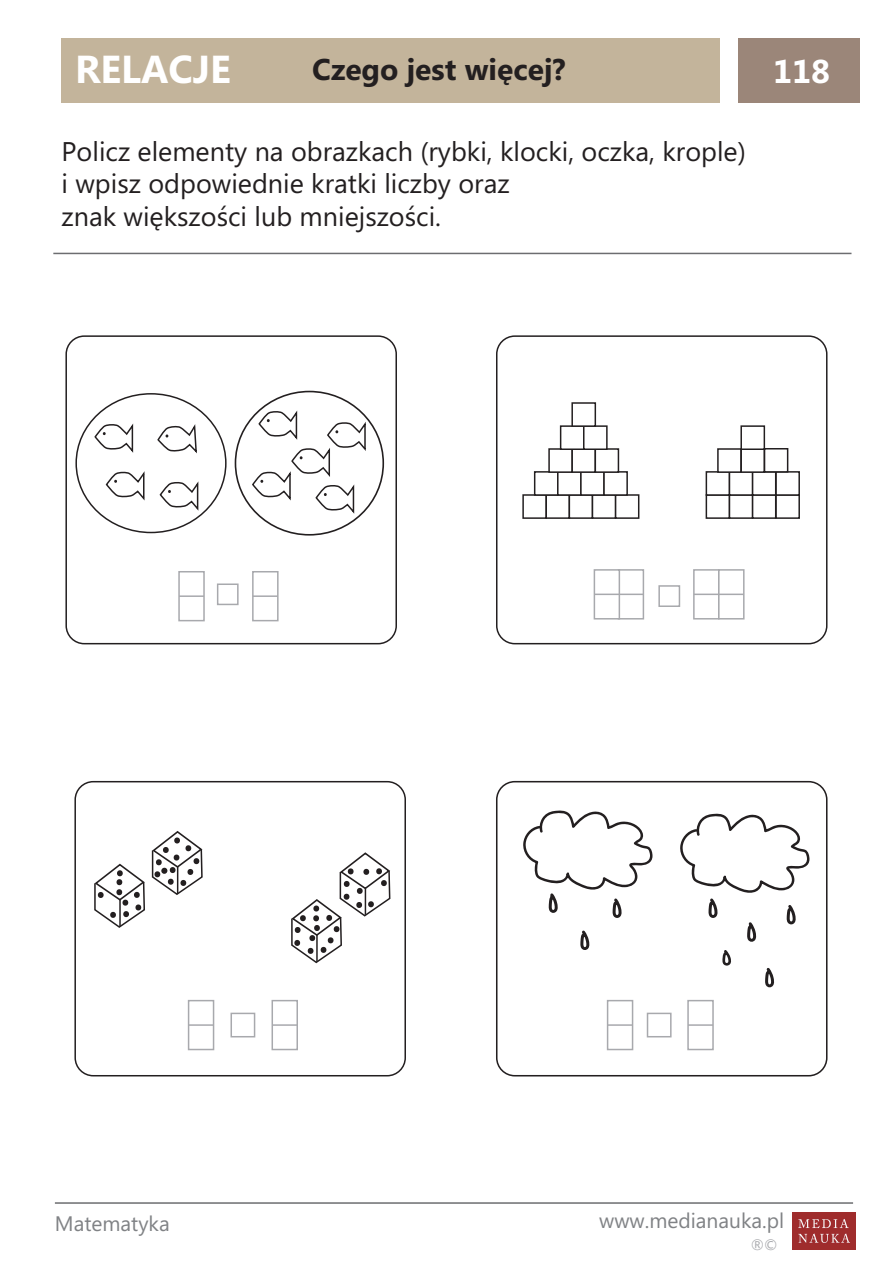
<style>
.page{position:relative;width:893px;height:1263px;background:#fff}
.page>*{position:absolute;margin:0;border:0;box-sizing:border-box;transform-origin:0 0}
.t1{font:700 39px "Microsoft Phags Pa";color:#fff}
.t2{font:700 33px "Microsoft Phags Pa";color:#fff}
.t3{font:700 30px "Microsoft Phags Pa";color:#231f20}
.t4{font:27px/32.4px "Microsoft Phags Pa";color:#231f20}
.t5{font:21px "Microsoft Phags Pa";color:#808285}
.t6{font:15px "Microsoft Phags Pa";color:#a8a9ad}
</style>
<div class="page">
<div style="left:62px;top:38px;width:658px;height:65px;background:#c3b49b"></div>
<img style="left:793px;top:1213px;width:63px;height:37px">
<div style="left:739px;top:38px;width:121px;height:65px;background:#9b8679"></div>
<hr style="left:53px;top:253px;width:798px;height:1px;background:#6c6d70">
<hr style="left:55px;top:1202px;width:798px;height:2px;background:#6c6d70">
<div style="left:65px;top:335px;width:332px;height:309px;border:2px solid #231f20;border-radius:18px"></div>
<div style="left:496px;top:335px;width:331px;height:309px;border:2px solid #231f20;border-radius:18px"></div>
<div style="left:74px;top:781px;width:332px;height:295px;border:2px solid #231f20;border-radius:18px"></div>
<div style="left:496px;top:781px;width:331px;height:295px;border:2px solid #231f20;border-radius:18px"></div>
<svg style="left:94px;top:423px;width:40px;height:30px"></svg>
<svg style="left:157px;top:424px;width:40px;height:30px"></svg>
<svg style="left:105px;top:471px;width:40px;height:30px"></svg>
<svg style="left:159px;top:481px;width:40px;height:30px"></svg>
<svg style="left:251px;top:408px;width:115px;height:108px"></svg>
<div style="left:252px;top:571px;width:27px;height:50px;background:#fff;border:2px solid #a8a9ad"></div>
<div style="left:178px;top:571px;width:27px;height:50px;background:#fff;border:2px solid #a8a9ad"></div>
<hr style="left:179px;top:595px;width:25px;height:2px;background:#a8a9ad">
<hr style="left:253px;top:595px;width:25px;height:2px;background:#a8a9ad">
<div style="left:217px;top:583px;width:22px;height:22px;background:#fff;border:2px solid #a8a9ad"></div>
<div style="left:522px;top:494px;width:25px;height:25px;background:#fff;border:2px solid #231f20"></div>
<div style="left:545px;top:494px;width:25px;height:25px;background:#fff;border:2px solid #231f20"></div>
<div style="left:569px;top:494px;width:24px;height:25px;background:#fff;border:2px solid #231f20"></div>
<div style="left:592px;top:494px;width:24px;height:25px;background:#fff;border:2px solid #231f20"></div>
<div style="left:615px;top:494px;width:24px;height:25px;background:#fff;border:2px solid #231f20"></div>
<div style="left:534px;top:471px;width:24px;height:25px;background:#fff;border:2px solid #231f20"></div>
<div style="left:557px;top:471px;width:25px;height:25px;background:#fff;border:2px solid #231f20"></div>
<div style="left:580px;top:471px;width:25px;height:25px;background:#fff;border:2px solid #231f20"></div>
<div style="left:603px;top:471px;width:25px;height:25px;background:#fff;border:2px solid #231f20"></div>
<div style="left:548px;top:448px;width:25px;height:25px;background:#fff;border:2px solid #231f20"></div>
<div style="left:571px;top:448px;width:25px;height:25px;background:#fff;border:2px solid #231f20"></div>
<div style="left:595px;top:448px;width:24px;height:25px;background:#fff;border:2px solid #231f20"></div>
<div style="left:560px;top:425px;width:24px;height:25px;background:#fff;border:2px solid #231f20"></div>
<div style="left:583px;top:425px;width:25px;height:25px;background:#fff;border:2px solid #231f20"></div>
<div style="left:571px;top:402px;width:25px;height:25px;background:#fff;border:2px solid #231f20"></div>
<div style="left:706px;top:494px;width:24px;height:25px;background:#fff;border:2px solid #231f20"></div>
<div style="left:729px;top:494px;width:24px;height:25px;background:#fff;border:2px solid #231f20"></div>
<div style="left:752px;top:494px;width:24px;height:25px;background:#fff;border:2px solid #231f20"></div>
<div style="left:775px;top:494px;width:25px;height:25px;background:#fff;border:2px solid #231f20"></div>
<div style="left:706px;top:471px;width:24px;height:25px;background:#fff;border:2px solid #231f20"></div>
<div style="left:729px;top:471px;width:24px;height:25px;background:#fff;border:2px solid #231f20"></div>
<div style="left:752px;top:471px;width:24px;height:25px;background:#fff;border:2px solid #231f20"></div>
<div style="left:775px;top:471px;width:25px;height:25px;background:#fff;border:2px solid #231f20"></div>
<div style="left:717px;top:448px;width:25px;height:25px;background:#fff;border:2px solid #231f20"></div>
<div style="left:740px;top:448px;width:25px;height:25px;background:#fff;border:2px solid #231f20"></div>
<div style="left:764px;top:448px;width:24px;height:25px;background:#fff;border:2px solid #231f20"></div>
<div style="left:740px;top:425px;width:25px;height:25px;background:#fff;border:2px solid #231f20"></div>
<div style="left:618px;top:569px;width:26px;height:50px;background:#fff;border:2px solid #a8a9ad"></div>
<div style="left:594px;top:569px;width:26px;height:50px;background:#fff;border:2px solid #a8a9ad"></div>
<svg style="left:594px;top:594px;width:49px;height:1px"></svg>
<div style="left:693px;top:569px;width:27px;height:50px;background:#fff;border:2px solid #a8a9ad"></div>
<div style="left:718px;top:569px;width:26px;height:50px;background:#fff;border:2px solid #a8a9ad"></div>
<svg style="left:694px;top:594px;width:50px;height:1px"></svg>
<div style="left:658px;top:585px;width:22px;height:22px;background:#fff;border:2px solid #a8a9ad"></div>
<svg style="left:94px;top:831px;width:109px;height:97px"></svg>
<svg style="left:291px;top:852px;width:100px;height:112px"></svg>
<div style="left:188px;top:1000px;width:26px;height:50px;background:#fff;border:2px solid #a8a9ad"></div>
<hr style="left:189px;top:1024px;width:25px;height:2px;background:#a8a9ad">
<div style="left:272px;top:1000px;width:26px;height:50px;background:#fff;border:2px solid #a8a9ad"></div>
<hr style="left:272px;top:1024px;width:25px;height:2px;background:#a8a9ad">
<div style="left:230px;top:1013px;width:25px;height:24px;background:#fff;border:2px solid #a8a9ad"></div>
<svg style="left:523px;top:810px;width:129px;height:108px"></svg>
<svg style="left:580px;top:930px;width:10px;height:20px"></svg>
<svg style="left:722px;top:950px;width:9px;height:16px"></svg>
<svg style="left:765px;top:968px;width:10px;height:20px"></svg>
<svg style="left:680px;top:813px;width:129px;height:129px"></svg>
<div style="left:607px;top:1000px;width:26px;height:50px;background:#fff;border:2px solid #a8a9ad"></div>
<hr style="left:608px;top:1024px;width:25px;height:2px;background:#a8a9ad">
<div style="left:687px;top:1000px;width:27px;height:50px;background:#fff;border:2px solid #a8a9ad"></div>
<hr style="left:688px;top:1024px;width:25px;height:2px;background:#a8a9ad">
<div style="left:647px;top:1013px;width:25px;height:24px;background:#fff;border:2px solid #a8a9ad"></div>
<h1 class="t1" style="left:75px;top:42px;width:157px">RELACJE</h1>
<p class="t3" style="left:312px;top:48px;width:255px">Czego jest więcej?</p>
<p class="t2" style="left:773px;top:48px;width:58px">118</p>
<p class="t4" style="left:62px;top:134px;width:686px">Policz elementy na obrazkach (rybki, klocki, oczka, krople) i wpisz odpowiednie kratki liczby oraz<br>znak większości lub mniejszości.</p>
<p class="t5" style="left:55px;top:1209px;width:116px">Matematyka</p>
<p class="t5" style="left:599px;top:1206px;width:186px">www.medianauka.pl</p>
<p class="t6" style="left:751px;top:1234px;width:28px">®©</p>
</div>
